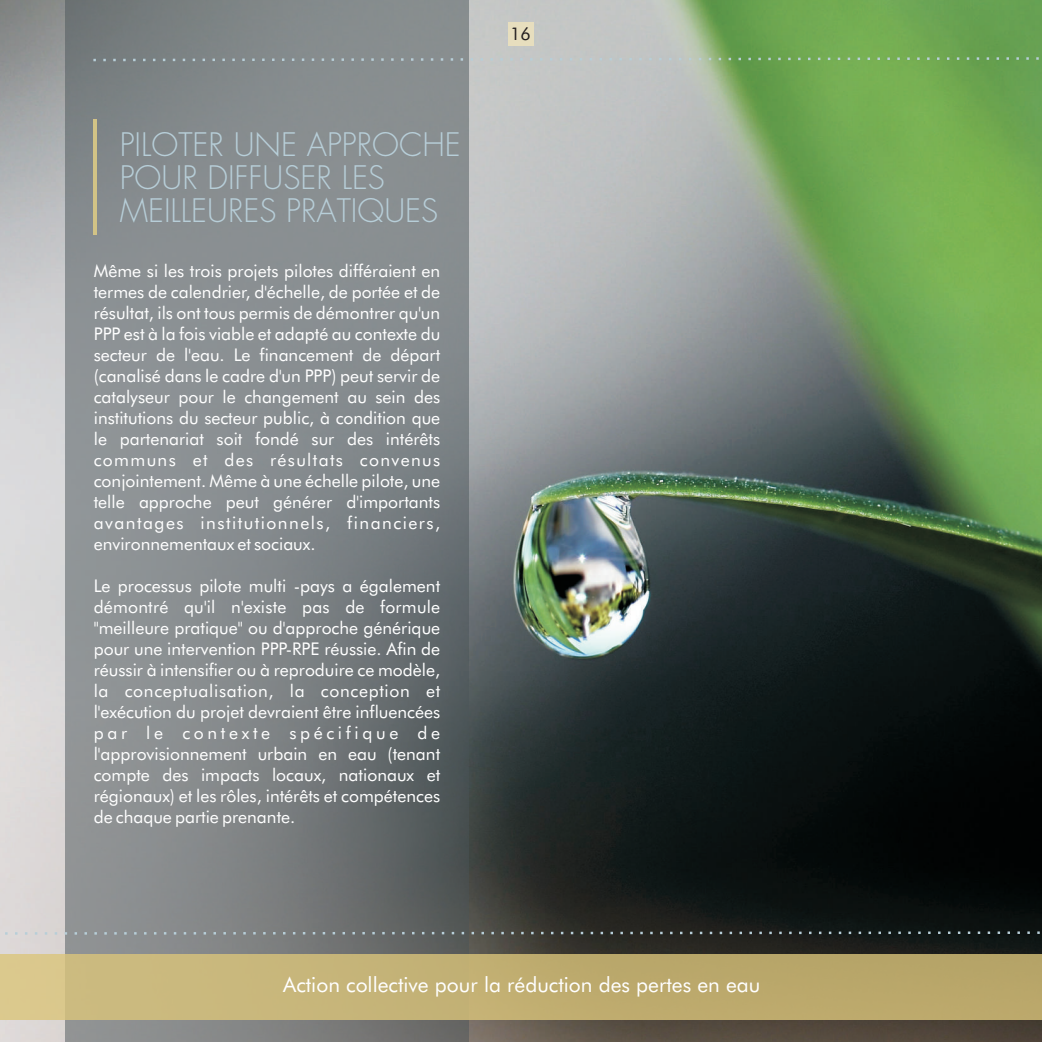
<style>
.page{position:relative;width:1042px;height:1042px;background:#fff}
.page>*{position:absolute;margin:0;border:0;box-sizing:border-box;transform-origin:0 0}
.t1{font:300 31.5px/32.9px "Futura";color:#b7ced8}
.t2{font:21px "Futura BT";color:#fff}
.t3{font:17.5px/21px "Futura BT";color:#fff;text-align:justify}
.t4{font:17.5px "Futura BT";color:#231f20}
</style>
<div class="page">
<img style="left:0;top:0;width:1042px;height:1042px">
<div style="left:65px;top:0;width:404px;height:1042px;background:#4a5458;opacity:.5"></div>
<div style="left:0;top:954px;width:1042px;height:65px;background:#dbc57b;opacity:.8"></div>
<div style="left:508px;top:22px;width:26px;height:23px;background:#e7debe"></div>
<svg style="left:91px;top:56px;width:951px;height:7px;background:#8fa68b"></svg>
<svg style="left:0;top:930px;width:1042px;height:6px;background:#595d5c"></svg>
<hr style="left:93px;top:120px;width:4px;height:115px;background:#d2c386">
<h1 class="t1" style="left:120px;top:131px;width:343px">PILOTER UNE APPROCHE<br>POUR DIFFUSER LES<br>MEILLEURES PRATIQUES</h1>
<p class="t3" style="left:94px;top:262px;width:348px">Même si les trois projets pilotes différaient en termes de calendrier, d'échelle, de portée et de résultat, ils ont tous permis de démontrer qu'un PPP est à la fois viable et adapté au contexte du secteur de l'eau. Le financement de départ (canalisé dans le cadre d'un PPP) peut servir de catalyseur pour le changement au sein des institutions du secteur public, à condition que le partenariat soit fondé sur des intérêts communs et des résultats convenus conjointement. Même à une échelle pilote, une telle approche peut générer d'importants avantages institutionnels, financiers, environnementaux et sociaux.</p>
<p class="t3" style="left:94px;top:577px;width:348px">Le processus pilote multi -pays a également démontré qu'il n'existe pas de formule "meilleure pratique" ou d'approche générique pour une intervention PPP-RPE réussie. Afin de réussir à intensifier ou à reproduire ce modèle, la conceptualisation, la conception et l'exécution du projet devraient être influencées par le contexte spécifique de l'approvisionnement urbain en eau (tenant compte des impacts locaux, nationaux et régionaux) et les rôles, intérêts et compétences de chaque partie prenante.</p>
<p class="t4" style="left:510px;top:27px;width:22px">16</p>
<p class="t2" style="left:283px;top:976px;width:478px">Action collective pour la réduction des pertes en eau</p>
</div>
